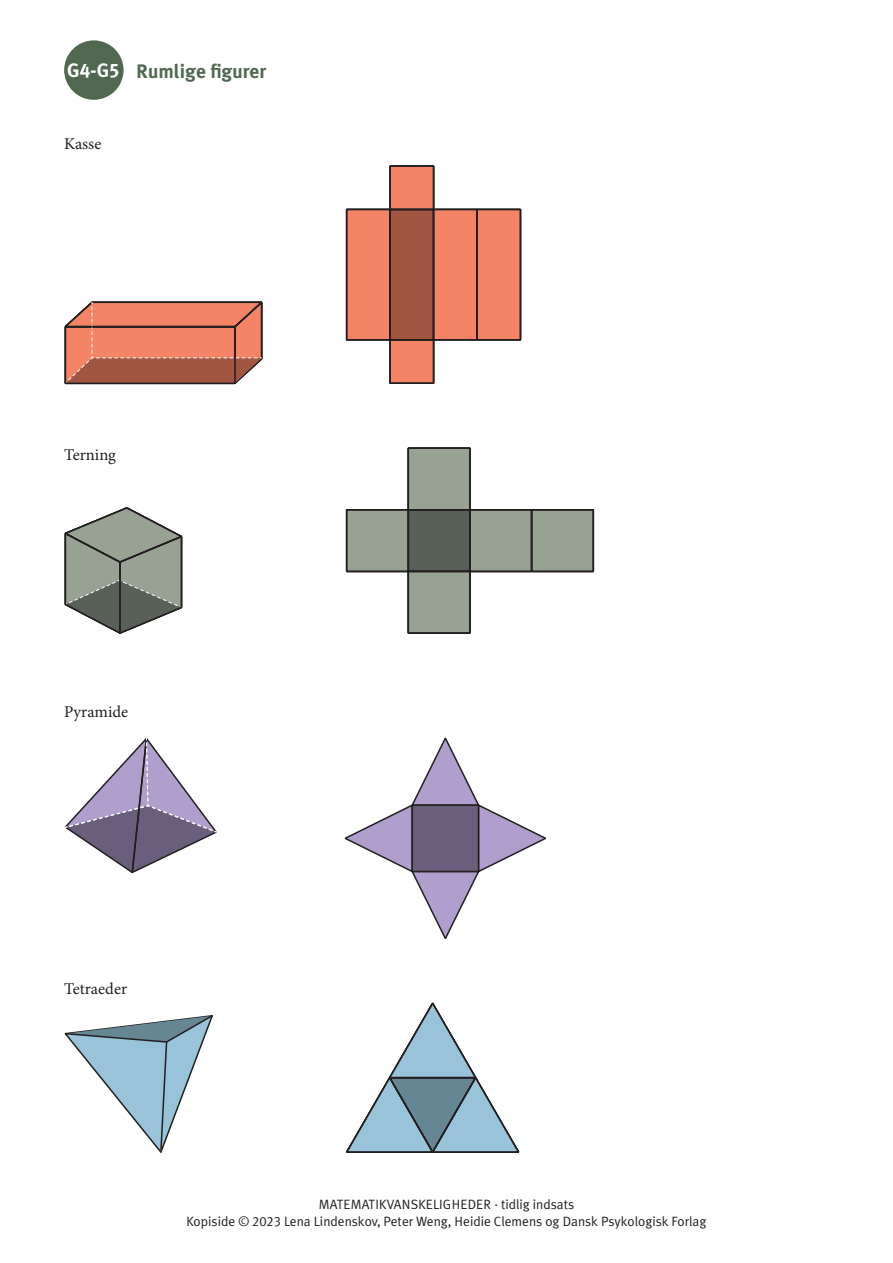
<style>
.page{position:relative;width:893px;height:1263px;background:#fff}
.page>*{position:absolute;margin:0;border:0;box-sizing:border-box;transform-origin:0 0}
.t1{font:700 19.5px "Meta Plus Lining";color:#506850}
.t2{font:16.5px "Minion Pro";color:#231f20}
.t3{font:13.5px/16.5px "Meta Plus Lining";color:#231f20;text-align:center}
.s1{color:#fff}
</style>
<div class="page">
<div style="left:64px;top:40px;width:60px;height:60px;background:#506850;border-radius:50%"></div>
<div style="left:390px;top:340px;width:44px;height:43px;background:#f48465"></div>
<div style="left:347px;top:209px;width:43px;height:131px;background:#f48465"></div>
<div style="left:390px;top:209px;width:44px;height:131px;background:#a25641"></div>
<div style="left:390px;top:166px;width:44px;height:43px;background:#f48465"></div>
<div style="left:434px;top:209px;width:43px;height:131px;background:#f48465"></div>
<div style="left:477px;top:209px;width:43px;height:131px;background:#f48465"></div>
<div style="left:408px;top:510px;width:62px;height:61px;background:#586058"></div>
<div style="left:408px;top:571px;width:62px;height:62px;background:#97a293"></div>
<div style="left:408px;top:448px;width:62px;height:62px;background:#97a293"></div>
<div style="left:470px;top:510px;width:61px;height:61px;background:#97a293"></div>
<div style="left:532px;top:510px;width:61px;height:61px;background:#97a293"></div>
<div style="left:347px;top:510px;width:61px;height:61px;background:#97a293"></div>
<div style="left:389px;top:339px;width:45px;height:45px;border:2px solid #231f20"></div>
<div style="left:346px;top:209px;width:45px;height:132px;border:2px solid #231f20"></div>
<div style="left:389px;top:209px;width:45px;height:132px;border:2px solid #231f20"></div>
<div style="left:389px;top:165px;width:45px;height:45px;border:2px solid #231f20"></div>
<div style="left:433px;top:209px;width:45px;height:132px;border:2px solid #231f20"></div>
<div style="left:476px;top:209px;width:45px;height:132px;border:2px solid #231f20"></div>
<div style="left:407px;top:509px;width:64px;height:63px;border:2px solid #231f20"></div>
<div style="left:407px;top:571px;width:64px;height:63px;border:2px solid #231f20"></div>
<div style="left:407px;top:447px;width:64px;height:63px;border:2px solid #231f20"></div>
<div style="left:469px;top:509px;width:63px;height:63px;border:2px solid #231f20"></div>
<div style="left:531px;top:509px;width:63px;height:63px;border:2px solid #231f20"></div>
<div style="left:346px;top:509px;width:63px;height:63px;border:2px solid #231f20"></div>
<svg style="left:346px;top:1002px;width:174px;height:151px"></svg>
<svg style="left:344px;top:737px;width:202px;height:202px"></svg>
<div style="left:412px;top:805px;width:67px;height:66px;background:#695e7b"></div>
<div style="left:411px;top:804px;width:68px;height:68px;border:2px solid #231f20"></div>
<svg style="left:64px;top:1015px;width:149px;height:138px"></svg>
<svg style="left:64px;top:738px;width:153px;height:135px"></svg>
<svg style="left:64px;top:301px;width:199px;height:84px;background:#d67b63"></svg>
<div style="left:65px;top:326px;width:171px;height:58px;border:2px solid #231f20"></div>
<svg style="left:64px;top:507px;width:119px;height:127px"></svg>
<h1 class="t1" style="left:67px;top:60px;width:201px"><span class="s1">G4-G5</span> Rumlige figurer</h1>
<p class="t2" style="left:64px;top:133px;width:39px">Kasse</p>
<p class="t2" style="left:64px;top:443px;width:53px">Terning</p>
<p class="t2" style="left:64px;top:700px;width:65px">Pyramide</p>
<p class="t2" style="left:64px;top:978px;width:64px">Tetraeder</p>
<p class="t3" style="left:187px;top:1196px;width:521px">MATEMATIKVANSKELIGHEDER · tidlig indsats<br>Kopiside © 2023 Lena Lindenskov, Peter Weng, Heidie Clemens og Dansk Psykologisk Forlag</p>
</div>
